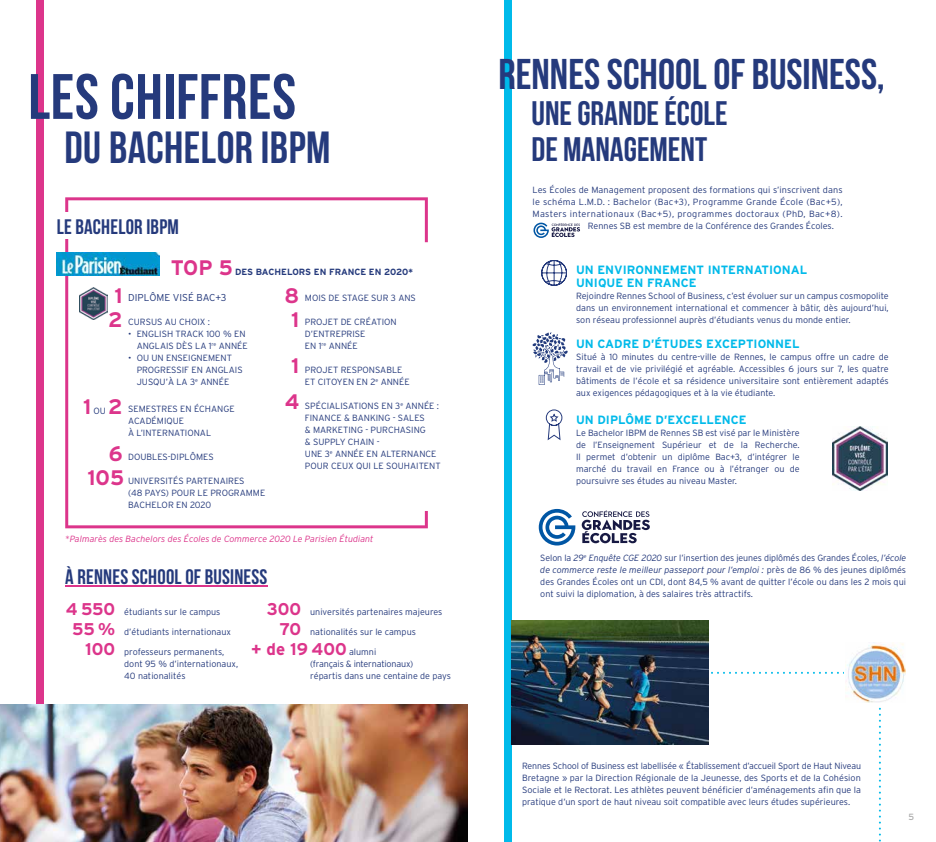
<style>
.page{position:relative;width:936px;height:842px;background:#fff}
.page>*{position:absolute;margin:0;border:0;box-sizing:border-box;transform-origin:0 0}
.t1{font:700 64px "Bebas Neue";letter-spacing:.01em;color:#253a7c}
.t2{font:700 45px "Bebas Neue";letter-spacing:.01em;color:#253a7c}
.t3{font:700 43px "Bebas Neue";color:#253a7c}
.t4{font:700 34px/36px "Bebas Neue";color:#253a7c}
.t5{font:700 21px "Bebas Neue";letter-spacing:.01em;color:#253a7c}
.t6{font:700 21px/24px "Interstate";color:#dc358b;text-align:center}
.t7{font:700 17px "Interstate";color:#dc358b}
.t8{font:700 12px/13px "Interstate";color:#00baea}
.t9{font:300 10px "Interstate";color:#253a7c}
.t10{font:300 9px/12px "Interstate";color:#253a7c}
.t11{font:italic 300 9px "Interstate";color:#dc358b}
.t12{font:300 9px "Interstate";letter-spacing:.035em;color:#253a7c}
.t13{font:300 9px "Interstate";letter-spacing:.025em;color:#253a7c}
.t14{font:700 9px "Interstate";color:#253a7c}
.t15{font:9px "Interstate";color:#acacac}
.s1{font-weight:700;font-size:17px;color:#dc358b}
.s2{font-weight:300;font-size:9px;color:#253a7c}
.s3{font-style:italic}
</style>
<div class="page">
<div style="left:37px;top:0;width:7px;height:842px;background:#dc358b"></div>
<hr style="left:65px;top:585px;width:202px;height:1px;background:#dc358b">
<svg style="left:65px;top:197px;width:363px;height:331px"></svg>
<div style="left:57px;top:213px;width:128px;height:26px;background:#fff"></div>
<img style="left:57px;top:253px;width:102px;height:22px">
<img style="left:80px;top:288px;width:27px;height:32px">
<svg style="left:533px;top:223px;width:47px;height:15px"></svg>
<div style="left:504px;top:0;width:7px;height:842px;background:#00baea"></div>
<img style="left:832px;top:427px;width:55px;height:63px">
<svg style="left:541px;top:260px;width:26px;height:26px"></svg>
<svg style="left:545px;top:409px;width:17px;height:31px"></svg>
<svg style="left:532px;top:332px;width:35px;height:53px"></svg>
<svg style="left:538px;top:509px;width:37px;height:36px"></svg>
<svg style="left:581px;top:510px;width:68px;height:33px"></svg>
<svg style="left:511px;top:672px;width:369px;height:170px"></svg>
<div style="left:844px;top:642px;width:62px;height:63px;background:#fff"></div>
<img style="left:845px;top:642px;width:59px;height:60px">
<img style="left:511px;top:620px;width:197px;height:124px">
<img style="left:0;top:705px;width:468px;height:137px">
<h1 class="t1" style="left:28px;top:62px;width:269px">LES CHIFFRES</h1>
<h2 class="t2" style="left:64px;top:123px;width:267px">DU BACHELOR IBPM</h2>
<h3 class="t5" style="left:57px;top:215px;width:124px">LE BACHELOR IBPM</h3>
<h3 class="t6" style="left:171px;top:255px;width:64px">TOP 5</h3>
<p class="t14" style="left:235px;top:266px;width:179px">DES BACHELORS EN FRANCE EN 2020*</p>
<h3 class="t6" style="left:108px;top:283px;width:16px;text-align:left">1<br>2</h3>
<p class="t9" style="left:128px;top:291px;width:100px">DIPLÔME VISÉ BAC+3</p>
<p class="t10" style="left:128px;top:315px;width:83px">CURSUS AU CHOIX :</p>
<p class="t10" style="left:128px;top:327px;width:121px;text-align:right">• ENGLISH TRACK 100 % EN<br>ANGLAIS DÈS LA 1<sup>re</sup> ANNÉE</p>
<p class="t10" style="left:137px;top:351px;width:107px;text-indent:-9px">• OU UN ENSEIGNEMENT<br>PROGRESSIF EN ANGLAIS<br>JUSQU’À LA 3<sup>e</sup> ANNÉE</p>
<p class="t10" style="left:128px;top:402px;width:108px">SEMESTRES EN ÉCHANGE<br>ACADÉMIQUE<br>À L’INTERNATIONAL</p>
<p class="t10" style="left:128px;top:450px;width:87px">DOUBLES-DIPLÔMES</p>
<p class="t10" style="left:128px;top:474px;width:139px">UNIVERSITÉS PARTENAIRES<br>(48 PAYS) POUR LE PROGRAMME<br>BACHELOR EN 2020</p>
<h3 class="t6" style="left:83px;top:395px;width:10px">1</h3>
<p class="t10" style="left:93px;top:405px;width:14px">OU</p>
<h3 class="t6" style="left:108px;top:395px;width:16px">2</h3>
<h3 class="t6" style="left:87px;top:442px;width:38px;line-height:23.7px;text-align:right">6<br>105</h3>
<h3 class="t6" style="left:284px;top:283px;width:16px;line-height:24.7px">8<br>1</h3>
<h3 class="t6" style="left:284px;top:348px;width:16px;line-height:35.8px">1<br>4</h3>
<p class="t10" style="left:305px;top:292px;width:112px">MOIS DE STAGE SUR 3 ANS</p>
<p class="t10" style="left:305px;top:316px;width:93px">PROJET DE CRÉATION<br>D’ENTREPRISE<br>EN 1<sup>re</sup> ANNÉE</p>
<p class="t10" style="left:305px;top:364px;width:106px">PROJET RESPONSABLE<br>ET CITOYEN EN 2<sup>e</sup> ANNÉE</p>
<p class="t10" style="left:305px;top:400px;width:137px">SPÉCIALISATIONS EN 3<sup>e</sup> ANNÉE :<br>FINANCE &amp; BANKING - SALES<br>&amp; MARKETING - PURCHASING<br>&amp; SUPPLY CHAIN -<br>UNE 3<sup>e</sup> ANNÉE EN ALTERNANCE<br>POUR CEUX QUI LE SOUHAITENT</p>
<p class="t11" style="left:65px;top:533px;width:310px">*Palmarès des Bachelors des Écoles de Commerce 2020 Le Parisien Étudiant</p>
<h3 class="t5" style="left:65px;top:565px;width:204px">À RENNES SCHOOL OF BUSINESS</h3>
<p class="t10" style="left:66px;top:605px;width:156px"><span class="s1">4 550</span> étudiants sur le campus</p>
<p class="t10" style="left:72px;top:626px;width:160px"><span class="s1">55 %</span> d’étudiants internationaux</p>
<p class="t10" style="left:124px;top:646px;width:115px;text-indent:-39px"><span class="s1">100</span> professeurs permanents, dont 95 % d’internationaux,<br>40 nationalités</p>
<p class="t10" style="left:267px;top:605px;width:177px"><span class="s1">300</span> universités partenaires majeures</p>
<p class="t10" style="left:279px;top:626px;width:138px"><span class="s1">70</span> nationalités sur le campus</p>
<h3 class="t7" style="left:251px;top:639px;width:127px">+ de 19 400 <span class="s2">alumni</span></h3>
<p class="t10" style="left:310px;top:658px;width:142px">(français &amp; internationaux)<br>répartis dans une centaine de pays</p>
<h3 class="t3" style="left:498px;top:51px;width:388px">RENNES SCHOOL OF BUSINESS,</h3>
<h3 class="t4" style="left:531px;top:95px;width:197px">UNE GRANDE ÉCOLE<br>DE MANAGEMENT</h3>
<p class="t10" style="left:532px;top:183px;width:311px">Les Écoles de Management proposent des formations qui s’inscrivent dans</p>
<p class="t13" style="left:532px;top:196px;width:311px">le schéma L.M.D. : Bachelor (Bac+3), Programme Grande École (Bac+5),</p>
<p class="t12" style="left:532px;top:208px;width:311px">Masters internationaux (Bac+5), programmes doctoraux (PhD, Bac+8).</p>
<p class="t10" style="left:588px;top:219px;width:247px">Rennes SB est membre de la Conférence des Grandes Écoles.</p>
<h3 class="t8" style="left:576px;top:264px;width:232px">UN ENVIRONNEMENT INTERNATIONAL<br>UNIQUE EN FRANCE</h3>
<p class="t10" style="left:576px;top:290px;width:314px;text-align:justify">Rejoindre Rennes School of Business, c’est évoluer sur un campus cosmopolite dans un environnement international et commencer à bâtir, dès aujourd’hui, son réseau professionnel auprès d’étudiants venus du monde entier.</p>
<h3 class="t8" style="left:576px;top:338px;width:225px">UN CADRE D’ÉTUDES EXCEPTIONNEL</h3>
<p class="t10" style="left:576px;top:351px;width:314px;text-align:justify">Situé à 10 minutes du centre-ville de Rennes, le campus offre un cadre de travail et de vie privilégié et agréable. Accessibles 6 jours sur 7, les quatre bâtiments de l’école et sa résidence universitaire sont entièrement adaptés aux exigences pédagogiques et à la vie étudiante.</p>
<h3 class="t8" style="left:576px;top:413px;width:172px">UN DIPLÔME D’EXCELLENCE</h3>
<p class="t10" style="left:576px;top:427px;width:225px;text-align:justify">Le Bachelor IBPM de Rennes SB est visé par le Ministère de l’Enseignement Supérieur et de la Recherche.<br>Il permet d’obtenir un diplôme Bac+3, d’intégrer le marché du travail en France ou à l’étranger ou de poursuivre ses études au niveau Master.</p>
<p class="t10" style="left:540px;top:551px;width:367px;text-align:justify">Selon la <span class="s3">29</span><sup>e</sup> <span class="s3">Enquête CGE 2020</span> sur l’insertion des jeunes diplômés des Grandes Écoles, <span class="s3">l’école de commerce reste le meilleur passeport pour l’emploi :</span> près de 86 % des jeunes diplômés des Grandes Écoles ont un CDI, dont 84,5 % avant de quitter l’école ou dans les 2 mois qui ont suivi la diplomation, à des salaires très attractifs.</p>
<p class="t10" style="left:522px;top:759px;width:340px;text-align:justify">Rennes School of Business est labellisée « Établissement d’accueil Sport de Haut Niveau Bretagne » par la Direction Régionale de la Jeunesse, des Sports et de la Cohésion Sociale et le Rectorat. Les athlètes peuvent bénéficier d’aménagements afin que la pratique d’un sport de haut niveau soit compatible avec leurs études supérieures.</p>
<p class="t15" style="left:908px;top:812px;width:7px">5</p>
</div>
